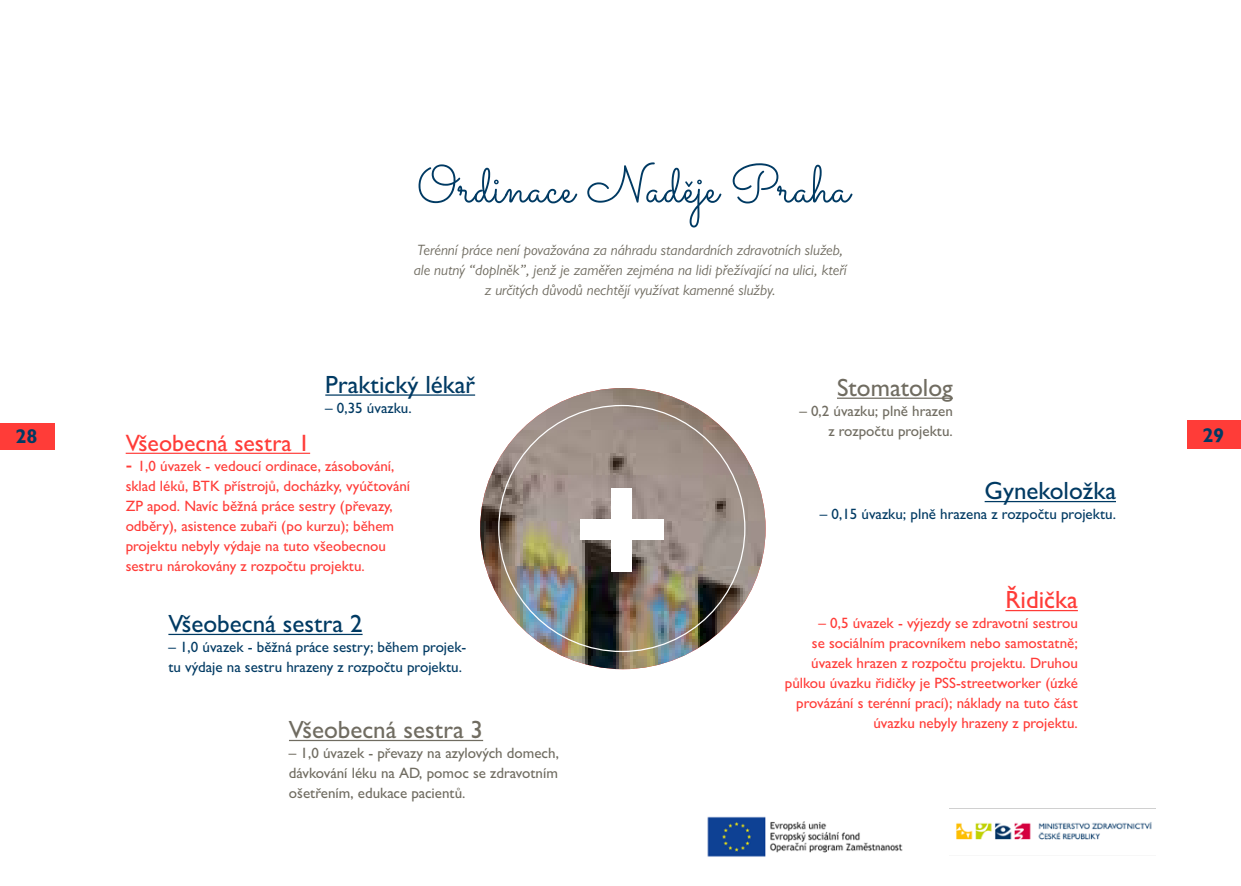
<style>
.page{position:relative;width:1241px;height:886px;background:#fff}
.page>*{position:absolute;margin:0;border:0;box-sizing:border-box;transform-origin:0 0}
.t1{font:52.5px "Sacramento";color:#003a63}
.t2{font:500 25px "Gill Sans";color:#003a63}
.t3{font:500 25px "Gill Sans";color:#706c61}
.t4{font:500 25px "Gill Sans";color:#ff3c38}
.t5{font:500 23.75px "Gill Sans";color:#ff3c38}
.t6{font:700 20px "Gill Sans";color:#003a63}
.t7{font:500 15px/20px "Gill Sans";color:#ff3c38}
.t8{font:italic 15px/20px "Gill Sans";color:#706c61;text-align:center}
.t9{font:500 15px/20px "Gill Sans";color:#706c61;text-align:right}
.t10{font:500 15px/20px "Gill Sans";color:#003a63}
.s1{font-size:20px}
</style>
<div class="page">
<div style="left:0;top:423px;width:55px;height:27px;background:#ff3c38"></div>
<div style="left:1186px;top:420px;width:54px;height:29px;background:#ff3c38"></div>
<img style="left:949px;top:808px;width:205px;height:32px">
<img style="left:707px;top:816px;width:196px;height:41px">
<hr style="left:325px;top:394px;width:150px;height:2px;background:#003a63">
<hr style="left:126px;top:453px;width:184px;height:1px;background:#ff3c38">
<hr style="left:836px;top:398px;width:116px;height:1px;background:#706c61">
<hr style="left:984px;top:501px;width:131px;height:1px;background:#003a63">
<hr style="left:1005px;top:610px;width:72px;height:1px;background:#ff3c38">
<hr style="left:168px;top:634px;width:194px;height:1px;background:#003a63">
<hr style="left:289px;top:740px;width:194px;height:1px;background:#706c61">
<img style="left:480px;top:388px;width:285px;height:281px">
<div style="left:611px;top:488px;width:20px;height:84px;background:#fff"></div>
<div style="left:580px;top:520px;width:83px;height:20px;background:#fff"></div>
<h1 class="t1" style="left:417px;top:153px;width:434px">Ordinace Naděje Praha</h1>
<p class="t8" style="left:414px;top:240px;width:434px">Terénní práce není považována za náhradu standardních zdravotních služeb, ale nutný “doplněk”, jenž je zaměřen zejména na lidi přežívající na ulici, kteří z určitých důvodů nechtějí využívat kamenné služby.</p>
<h2 class="t2" style="left:325px;top:369px;width:151px">Praktický lékař</h2>
<p class="t10" style="left:325px;top:397px;width:88px">– 0,35 úvazku.</p>
<h2 class="t3" style="left:836px;top:372px;width:117px">Stomatolog</h2>
<p class="t9" style="left:799px;top:400px;width:155px">– 0,2 úvazku; plně hrazen z rozpočtu projektu.</p>
<h3 class="t6" style="left:15px;top:423px;width:24px">28</h3>
<h3 class="t6" style="left:1202px;top:422px;width:24px">29</h3>
<h3 class="t5" style="left:126px;top:429px;width:186px">Všeobecná sestra 1</h3>
<p class="t7" style="left:126px;top:456px;width:286px"><span class="s1">-</span> 1,0 úvazek - vedoucí ordinace, zásobování, sklad léků, BTK přístrojů, docházky, vyúčtování ZP apod. Navíc běžná práce sestry (převazy, odběry), asistence zubaři (po kurzu); během projektu nebyly výdaje na tuto všeobecnou sestru nárokovány z rozpočtu projektu.</p>
<h2 class="t2" style="left:984px;top:476px;width:133px">Gynekoložka</h2>
<p class="t10" style="left:819px;top:504px;width:297px">– 0,15 úvazku; plně hrazena z rozpočtu projektu.</p>
<h2 class="t2" style="left:168px;top:609px;width:196px">Všeobecná sestra 2</h2>
<p class="t10" style="left:168px;top:637px;width:299px">– 1,0 úvazek - běžná práce sestry; během projek&shy;tu výdaje na sestru hrazeny z rozpočtu projektu.</p>
<h2 class="t3" style="left:289px;top:715px;width:196px">Všeobecná sestra 3</h2>
<p class="t9" style="left:289px;top:743px;width:271px;text-align:justify">– 1,0 úvazek - převazy na azylových domech, dávkování léku na AD, pomoc se zdravotním ošetřením, edukace pacientů.</p>
<h2 class="t4" style="left:1005px;top:585px;width:74px">Řidička</h2>
<p class="t7" style="left:784px;top:613px;width:294px;text-align:right">– 0,5 úvazek - výjezdy se zdravotní sestrou<br>se sociálním pracovníkem nebo samostatně; úvazek hrazen z rozpočtu projektu. Druhou půlkou úvazku řidičky je PSS-streetworker (úzké provázání s terénní prací); náklady na tuto část úvazku nebyly hrazeny z projektu.</p>
</div>
